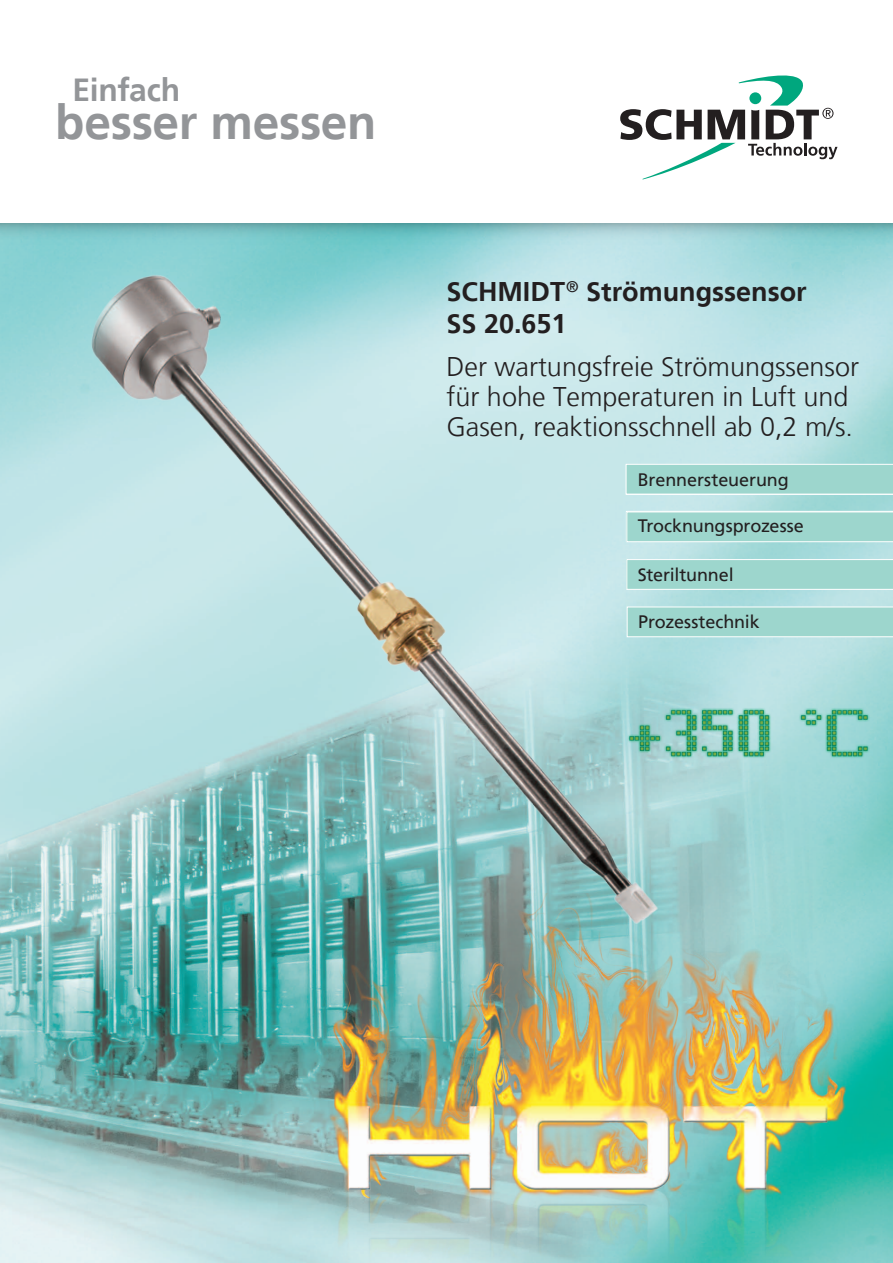
<style>
.page{position:relative;width:893px;height:1263px;background:#fff}
.page>*{position:absolute;margin:0;border:0;box-sizing:border-box;transform-origin:0 0}
.t1{font:700 47.85px "Frutiger LT";letter-spacing:-.01em;color:#939598}
.t2{font:700 31.95px "Frutiger LT";letter-spacing:-.01em;color:#939598}
.t3{font:300 27px/30px "Frutiger LT";color:#231f20}
.t4{font:700 27px/32.4px "Frutiger LT";color:#231f20}
.t5{font:18px "Frutiger LT";letter-spacing:-.01em;color:#231f20}
</style>
<div class="page">
<img style="left:0;top:244px;width:893px;height:1019px">
<svg style="left:0;top:223px;width:893px;height:21px;background:#80c0c3"></svg>
<svg style="left:691px;top:511px;width:202px;height:31px;background:#a3d8d0"></svg>
<svg style="left:691px;top:464px;width:202px;height:31px;background:#a3d8d0"></svg>
<svg style="left:691px;top:559px;width:202px;height:31px;background:#a3d8d0"></svg>
<img style="left:691px;top:654px;width:202px;height:151px">
<img style="left:116px;top:893px;width:777px;height:370px">
<img style="left:45px;top:237px;width:646px;height:772px">
<svg style="left:620px;top:75px;width:217px;height:104px"></svg>
<svg style="left:627px;top:607px;width:266px;height:30px;background:#a1d7cf"></svg>
<p class="t2" style="left:73px;top:71px;width:109px">Einfach</p>
<h1 class="t1" style="left:55px;top:95px;width:323px">besser messen</h1>
<p class="t4" style="left:446px;top:275px;width:362px">SCHMIDT<sup>®</sup> Strömungssensor<br>SS 20.651</p>
<p class="t3" style="left:446px;top:352px;width:414px">Der wartungsfreie Strömungssensor für hohe Temperaturen in Luft und<br>Gasen, reaktionsschnell ab 0,2 m/s.</p>
<p class="t5" style="left:638px;top:469px;width:152px">Brennersteuerung</p>
<p class="t5" style="left:638px;top:515px;width:168px">Trocknungsprozesse</p>
<p class="t5" style="left:638px;top:564px;width:97px">Steriltunnel</p>
<p class="t5" style="left:638px;top:611px;width:123px">Prozesstechnik</p>
</div>
